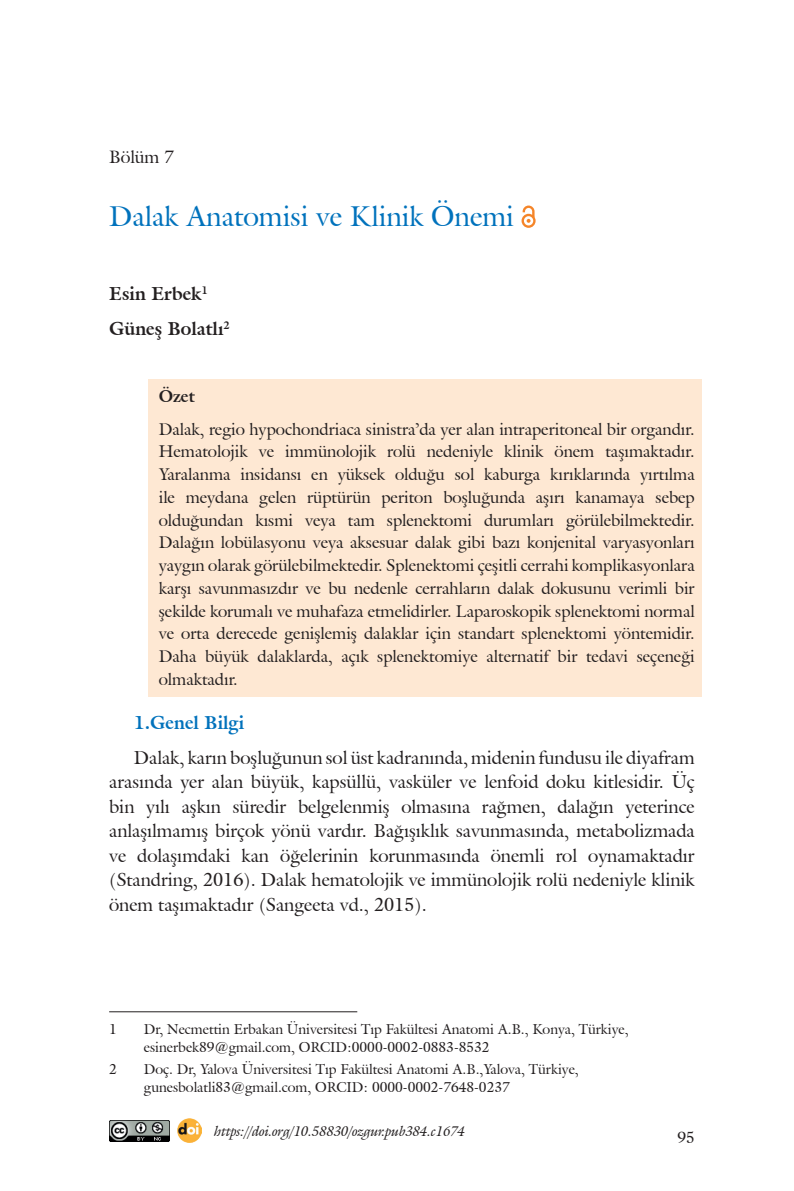
<style>
.page{position:relative;width:794px;height:1191px;background:#fff}
.page>*{position:absolute;margin:0;border:0;box-sizing:border-box;transform-origin:0 0}
.t1{font:28px "Galliard IT Cby BT";color:#0072bc}
.t2{font:18.38px/24.5px "Galliard IT Cby BT";color:#231f20;text-align:justify}
.t3{font:700 18.38px/34.5px "Galliard IT Cby BT";color:#231f20}
.t4{font:700 18.38px "Galliard IT Cby BT";color:#0072bc}
.t5{font:17.5px "Galliard IT Cby BT";color:#231f20}
.t6{font:16.62px/22.8px "Galliard IT Cby BT";color:#231f20;text-align:justify}
.t7{font:700 16.62px "Galliard IT Cby BT";color:#231f20}
.t8{font:15.75px "Galliard IT Cby BT";color:#231f20}
.t9{font:14px/17.5px "Galliard IT Cby BT";color:#231f20}
.t10{font:italic 14px "Galliard IT Cby BT";color:#231f20}
</style>
<div class="page">
<div style="left:148px;top:379px;width:554px;height:318px;background:#fee8d3"></div>
<svg style="left:521px;top:205px;width:14px;height:23px"></svg>
<hr style="left:109px;top:1011px;width:248px;height:1px;background:#231f20">
<img style="left:109px;top:1120px;width:60px;height:21px">
<img style="left:177px;top:1118px;width:24px;height:24px">
<p class="t5" style="left:109px;top:145px;width:66px">Bölüm 7</p>
<h1 class="t1" style="left:109px;top:198px;width:406px">Dalak Anatomisi ve Klinik Önemi</h1>
<p class="t3" style="left:109px;top:276px;width:122px">Esin Erbek<sup>1<br></sup>Güneş Bolatlı<sup>2</sup></p>
<p class="t7" style="left:159px;top:385px;width:38px">Özet</p>
<p class="t6" style="left:159px;top:417px;width:537px">Dalak, regio hypochondriaca sinistra’da yer alan intraperitoneal bir organdır.<br>Hematolojik ve immünolojik rolü nedeniyle klinik önem taşımaktadır.<br>Yaralanma insidansı en yüksek olduğu sol kaburga kırıklarında yırtılma ile meydana gelen rüptürün periton boşluğunda aşırı kanamaya sebep olduğundan kısmi veya tam splenektomi durumları görülebilmektedir.<br>Dalağın lobülasyonu veya aksesuar dalak gibi bazı konjenital varyasyonları yaygın olarak görülebilmektedir. Splenektomi çeşitli cerrahi komplikasyonlara karşı savunmasızdır ve bu nedenle cerrahların dalak dokusunu verimli bir şekilde korumalı ve muhafaza etmelidirler. Laparoskopik splenektomi normal ve orta derecede genişlemiş dalaklar için standart splenektomi yöntemidir.<br>Daha büyük dalaklarda, açık splenektomiye alternatif bir tedavi seçeneği olmaktadır.</p>
<p class="t4" style="left:134px;top:711px;width:112px">1.Genel Bilgi</p>
<p class="t2" style="left:109px;top:745px;width:587px;text-indent:25px">Dalak, karın boşluğunun sol üst kadranında, midenin fundusu ile diyafram arasında yer alan büyük, kapsüllü, vasküler ve lenfoid doku kitlesidir. Üç bin yılı aşkın süredir belgelenmiş olmasına rağmen, dalağın yeterince anlaşılmamış birçok yönü vardır. Bağışıklık savunmasında, metabolizmada ve dolaşımdaki kan öğelerinin korunmasında önemli rol oynamaktadır (Standring, 2016). Dalak hematolojik ve immünolojik rolü nedeniyle klinik önem taşımaktadır (Sangeeta vd., 2015).</p>
<p class="t9" style="left:109px;top:1020px;width:9px">1</p>
<p class="t9" style="left:144px;top:1020px;width:486px">Dr, Necmettin Erbakan Üniversitesi Tıp Fakültesi Anatomi A.B., Konya, Türkiye, esinerbek89@gmail.com, ORCID:0000-0002-0883-8532</p>
<p class="t9" style="left:109px;top:1060px;width:9px">2</p>
<p class="t9" style="left:144px;top:1060px;width:436px">Doç. Dr, Yalova Üniversitesi Tıp Fakültesi Anatomi A.B.,Yalova, Türkiye, gunesbolatli83@gmail.com, ORCID: 0000-0002-7648-0237</p>
<p class="t10" style="left:214px;top:1121px;width:252px">https://doi.org/10.58830/ozgur.pub384.c1674</p>
<p class="t8" style="left:677px;top:1127px;width:19px">95</p>
</div>
